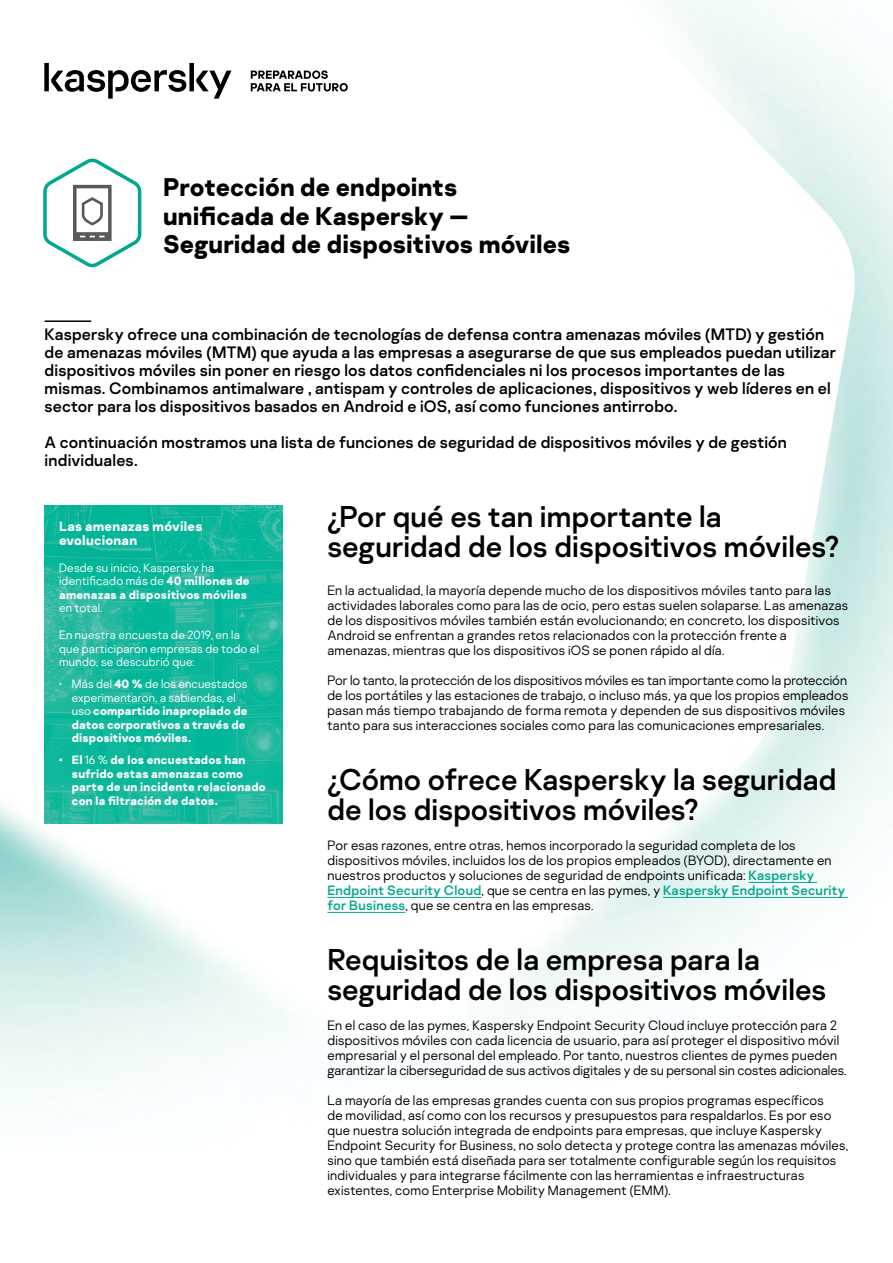
<style>
.page{position:relative;width:893px;height:1263px;background:#fff}
.page>*{position:absolute;margin:0;border:0;box-sizing:border-box;transform-origin:0 0}
.t1{font:30px/30px "Kaspersky Sans";color:#000}
.t2{font:700 25.5px/28.5px "Kaspersky Sans";color:#000}
.t3{font:16.5px/18px "Kaspersky Sans";letter-spacing:.01em;color:#000}
.t4{font:300 13.5px/15px "Kaspersky Sans";letter-spacing:.015em;color:#000}
.t5{font:700 13.5px/13.5px "Kaspersky Sans";letter-spacing:.02em;color:#fff}
.t6{font:700 12px/13.5px "Kaspersky Sans";letter-spacing:.015em;color:#fff}
.t7{font:300 12px/13.5px "Kaspersky Sans";letter-spacing:.02em;color:#fff}
.s1{font-weight:400;color:#00a88e}
.s2{font-weight:700}
.s3{font-weight:300}
</style>
<div class="page">
<img style="left:0;top:0;width:893px;height:1104px">
<hr style="left:45px;top:320px;width:46px;height:2px;background:#000">
<img style="left:45px;top:506px;width:238px;height:318px">
<hr style="left:748px;top:882px;width:69px;height:1px;background:#00a88e">
<hr style="left:327px;top:897px;width:155px;height:1px;background:#00a88e">
<hr style="left:663px;top:897px;width:185px;height:1px;background:#00a88e">
<hr style="left:327px;top:912px;width:78px;height:1px;background:#00a88e">
<svg style="left:44px;top:63px;width:188px;height:36px"></svg>
<svg style="left:251px;top:70px;width:97px;height:21px"></svg>
<svg style="left:43px;top:159px;width:98px;height:108px"></svg>
<h2 class="t2" style="left:163px;top:173px;width:409px">Protección de endpoints unificada de Kaspersky —<br>Seguridad de dispositivos móviles</h2>
<p class="t3" style="left:45px;top:325px;width:793px">Kaspersky ofrece una combinación de tecnologías de defensa contra amenazas móviles (MTD) y gestión de amenazas móviles (MTM) que ayuda a las empresas a asegurarse de que sus empleados puedan utilizar dispositivos móviles sin poner en riesgo los datos confidenciales ni los procesos importantes de las mismas. Combinamos antimalware , antispam y controles de aplicaciones, dispositivos y web líderes en el sector para los dispositivos basados en Android e iOS, así como funciones antirrobo.</p>
<p class="t3" style="left:45px;top:433px;width:744px">A continuación mostramos una lista de funciones de seguridad de dispositivos móviles y de gestión individuales.</p>
<h1 class="t1" style="left:327px;top:501px;width:513px">¿Por qué es tan importante la seguridad de los dispositivos móviles?</h1>
<p class="t4" style="left:327px;top:583px;width:522px">En la actualidad, la mayoría depende mucho de los dispositivos móviles tanto para las actividades laborales como para las de ocio, pero estas suelen solaparse. Las amenazas de los dispositivos móviles también están evolucionando; en concreto, los dispositivos Android se enfrentan a grandes retos relacionados con la protección frente a amenazas, mientras que los dispositivos iOS se ponen rápido al día.</p>
<p class="t4" style="left:327px;top:673px;width:522px">Por lo tanto, la protección de los dispositivos móviles es tan importante como la protección de los portátiles y las estaciones de trabajo, o incluso más, ya que los propios empleados pasan más tiempo trabajando de forma remota y dependen de sus dispositivos móviles tanto para sus interacciones sociales como para las comunicaciones empresariales.</p>
<h1 class="t1" style="left:327px;top:765px;width:510px">¿Cómo ofrece Kaspersky la seguridad de los dispositivos móviles?</h1>
<p class="t4" style="left:327px;top:838px;width:519px">Por esas razones, entre otras, hemos incorporado la seguridad completa de los dispositivos móviles, incluidos los de los propios empleados (BYOD), directamente en nuestros productos y soluciones de seguridad de endpoints unificada: <span class="s1">Kaspersky Endpoint Security Cloud</span>, que se centra en las pymes, y <span class="s1">Kaspersky Endpoint Security for Business</span>, que se centra en las empresas.</p>
<h1 class="t1" style="left:327px;top:945px;width:500px">Requisitos de la empresa para la seguridad de los dispositivos móviles</h1>
<p class="t4" style="left:327px;top:1018px;width:521px">En el caso de las pymes, Kaspersky Endpoint Security Cloud incluye protección para 2 dispositivos móviles con cada licencia de usuario, para así proteger el dispositivo móvil empresarial y el personal del empleado. Por tanto, nuestros clientes de pymes pueden garantizar la ciberseguridad de sus activos digitales y de su personal sin costes adicionales.</p>
<p class="t4" style="left:327px;top:1093px;width:522px">La mayoría de las empresas grandes cuenta con sus propios programas específicos<br>de movilidad, así como con los recursos y presupuestos para respaldarlos. Es por eso que nuestra solución integrada de endpoints para empresas, que incluye Kaspersky Endpoint Security for Business, no solo detecta y protege contra las amenazas móviles, sino que también está diseñada para ser totalmente configurable según los requisitos individuales y para integrarse fácilmente con las herramientas e infraestructuras existentes, como Enterprise Mobility Management (EMM).</p>
<p class="t5" style="left:59px;top:520px;width:145px">Las amenazas móviles evolucionan</p>
<p class="t7" style="left:59px;top:561px;width:192px">Desde su inicio, Kaspersky ha identificado más de <span class="s2">40 millones de amenazas a dispositivos móviles</span></p>
<p class="t7" style="left:59px;top:601px;width:45px">en total.</p>
<p class="t7" style="left:59px;top:628px;width:201px">En nuestra encuesta de 2019, en la que participaron empresas de todo el mundo, se descubrió que:</p>
<p class="t6" style="left:72px;top:677px;width:177px;text-indent:-13px"><span class="s3">• Más del</span> 40 % <span class="s3">de los encuestados experimentaron, a sabiendas, el uso</span> compartido inapropiado de datos corporativos a través de dispositivos móviles.</p>
<p class="t6" style="left:72px;top:753px;width:196px;text-indent:-13px">• El <span class="s3">16 %</span> de los encuestados han sufrido estas amenazas como parte de un incidente relacionado con la filtración de datos.</p>
</div>
